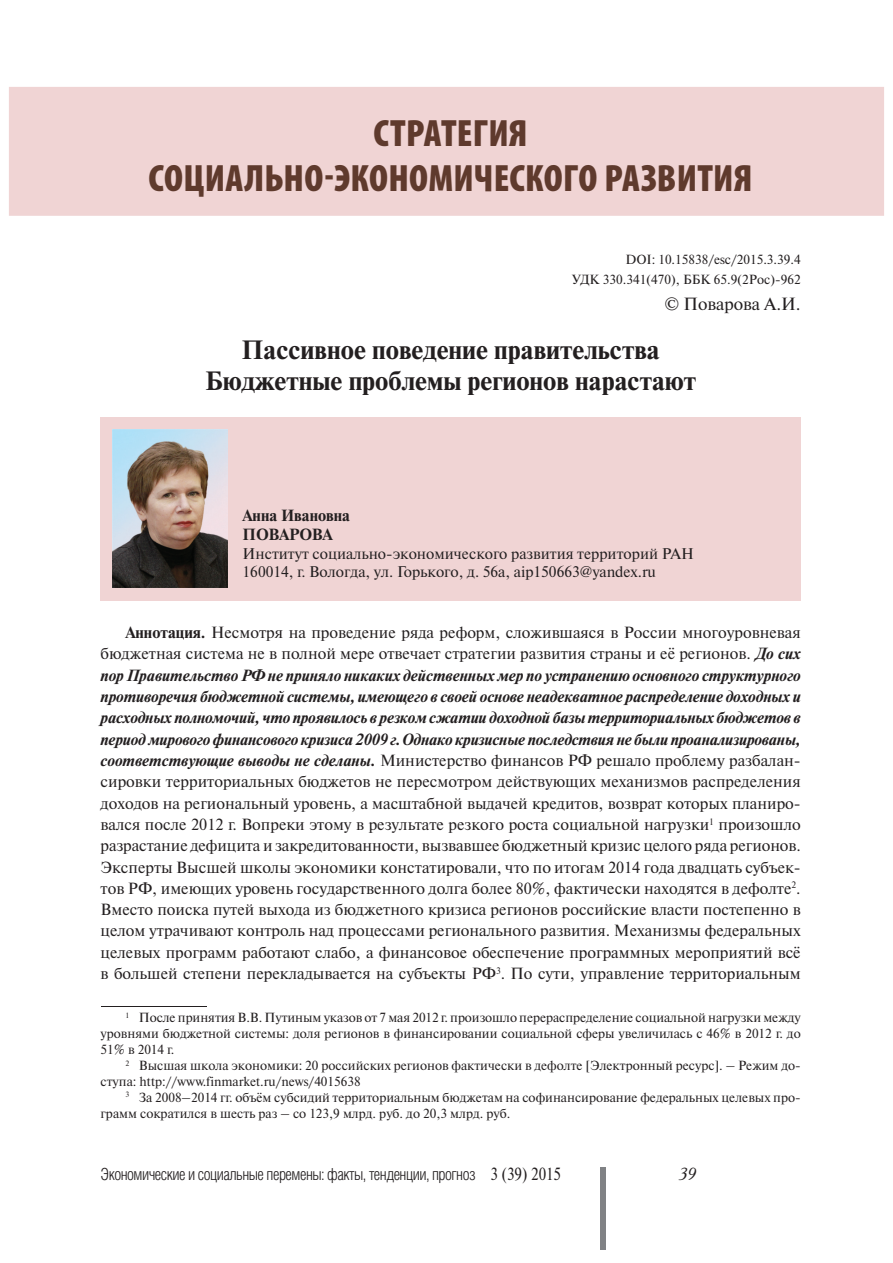
<style>
.page{position:relative;width:893px;height:1263px;background:#fff}
.page>*{position:absolute;margin:0;border:0;box-sizing:border-box;transform-origin:0 0}
.t1{font:900 condensed 38.25px/45.9px "Myriad Pro";letter-spacing:.005em;color:#5f3a2d;text-align:center}
.t2{font:700 26.4px/31.8px "Newton C";color:#231f20;text-align:center}
.t3{font:17.7px "Newton C";color:#231f20}
.t4{font:italic 17.7px "Academy";color:#231f20}
.t5{font:300 16.65px "Helios Cond";letter-spacing:-.03em;color:#231f20}
.t6{font:16.2px/21.3px "Newton C";color:#231f20;text-align:justify}
.t7{font:700 16.2px/19.4px "Newton C";color:#231f20}
.t8{font:15.45px/18.5px "Newton C";color:#231f20}
.t9{font:13.2px/15.9px "Newton C";color:#231f20}
.s1{font-weight:700}
.s2{font-weight:700;font-style:italic}
.s3{font-family:"Newton C";font-weight:400;font-size:17.7px}
</style>
<div class="page">
<div style="left:600px;top:1167px;width:6px;height:83px;background:#808285"></div>
<div style="left:100px;top:417px;width:701px;height:183px;background:#f0d4d4"></div>
<div style="left:9px;top:87px;width:875px;height:129px;background:#f0d4d4"></div>
<hr style="left:101px;top:1006px;width:105px;height:1px;background:#231f20">
<img style="left:113px;top:429px;width:115px;height:159px">
<h1 class="t1" style="left:149px;top:113px;width:605px">СТРАТЕГИЯ<br>СОЦИАЛЬНО-ЭКОНОМИЧЕСКОГО РАЗВИТИЯ</h1>
<p class="t9" style="left:572px;top:251px;width:230px;line-height:20.1px;text-align:right">DOI: 10.15838/esc/2015.3.39.4<br>УДК 330.341(470), ББК 65.9(2Рос)-962</p>
<p class="t3" style="left:664px;top:297px;width:138px">© Поварова А.И.</p>
<h2 class="t2" style="left:205px;top:336px;width:493px">Пассивное поведение правительства<br>Бюджетные проблемы регионов нарастают</h2>
<p class="t7" style="left:243px;top:507px;width:109px">Анна Ивановна<br>ПОВАРОВА</p>
<p class="t8" style="left:243px;top:545px;width:453px">Институт социально-экономического развития территорий РАН<br>160014, г. Вологда, ул. Горького, д. 56а, aip150663@yandex.ru</p>
<p class="t6" style="left:101px;top:623px;width:702px;text-indent:25px"><span class="s1">Аннотация.</span> Несмотря на проведение ряда реформ, сложившаяся в России многоуровневая бюджетная система не в полной мере отвечает стратегии развития страны и её регионов. <span class="s2">До сих пор Правительство РФ не приняло никаких действенных мер по устранению основного структурного противоречия бюджетной системы, имеющего в своей основе неадекватное распределение доходных и расходных полномочий, что проявилось в резком сжатии доходной базы территориальных бюджетов в период мирового финансового кризиса 2009 г. Однако кризисные последствия не были проанализированы, соответствующие выводы не сделаны.</span> Министерство финансов РФ решало проблему разбалан&shy;сировки территориальных бюджетов не пересмотром действующих механизмов распределения доходов на региональный уровень, а масштабной выдачей кредитов, возврат которых планиро&shy;вался после 2012 г. Вопреки этому в результате резкого роста социальной нагрузки<sup>1</sup> произошло разрастание дефицита и закредитованности, вызвавшее бюджетный кризис целого ряда регионов.<br>Эксперты Высшей школы экономики констатировали, что по итогам 2014 года двадцать субъек&shy;тов РФ, имеющих уровень государственного долга более 80%, фактически находятся в дефолте<sup>2</sup>.<br>Вместо поиска путей выхода из бюджетного кризиса регионов российские власти постепенно в целом утрачивают контроль над процессами регионального развития. Механизмы федеральных целевых программ работают слабо, а финансовое обеспечение программных мероприятий всё в большей степени перекладывается на субъекты РФ<sup>3</sup>. По сути, управление территориальным</p>
<p class="t9" style="left:101px;top:1011px;width:702px;text-align:justify;text-indent:25px"><sup>1</sup> После принятия В.В. Путиным указов от 7 мая 2012 г. произошло перераспределение социальной нагрузки между уровнями бюджетной системы: доля регионов в финансировании социальной сферы увеличилась с 46% в 2012 г. до 51% в 2014 г.</p>
<p class="t9" style="left:101px;top:1059px;width:702px;text-indent:25px"><sup>2</sup> Высшая школа экономики: 20 российских регионов фактически в дефолте [Электронный ресурс]. – Режим до&shy;ступа: http://www.finmarket.ru/news/4015638</p>
<p class="t9" style="left:101px;top:1090px;width:702px;text-indent:25px"><sup>3</sup> За 2008–2014 гг. объём субсидий территориальным бюджетам на софинансирование федеральных целевых про&shy;грамм сократился в шесть раз – со 123,9 млрд. руб. до 20,3 млрд. руб.</p>
<p class="t5" style="left:101px;top:1168px;width:462px">Экономические и социальные перемены: факты, тенденции, прогноз <span class="s3">3 (39) 2015</span></p>
<p class="t4" style="left:679px;top:1165px;width:19px">39</p>
</div>
